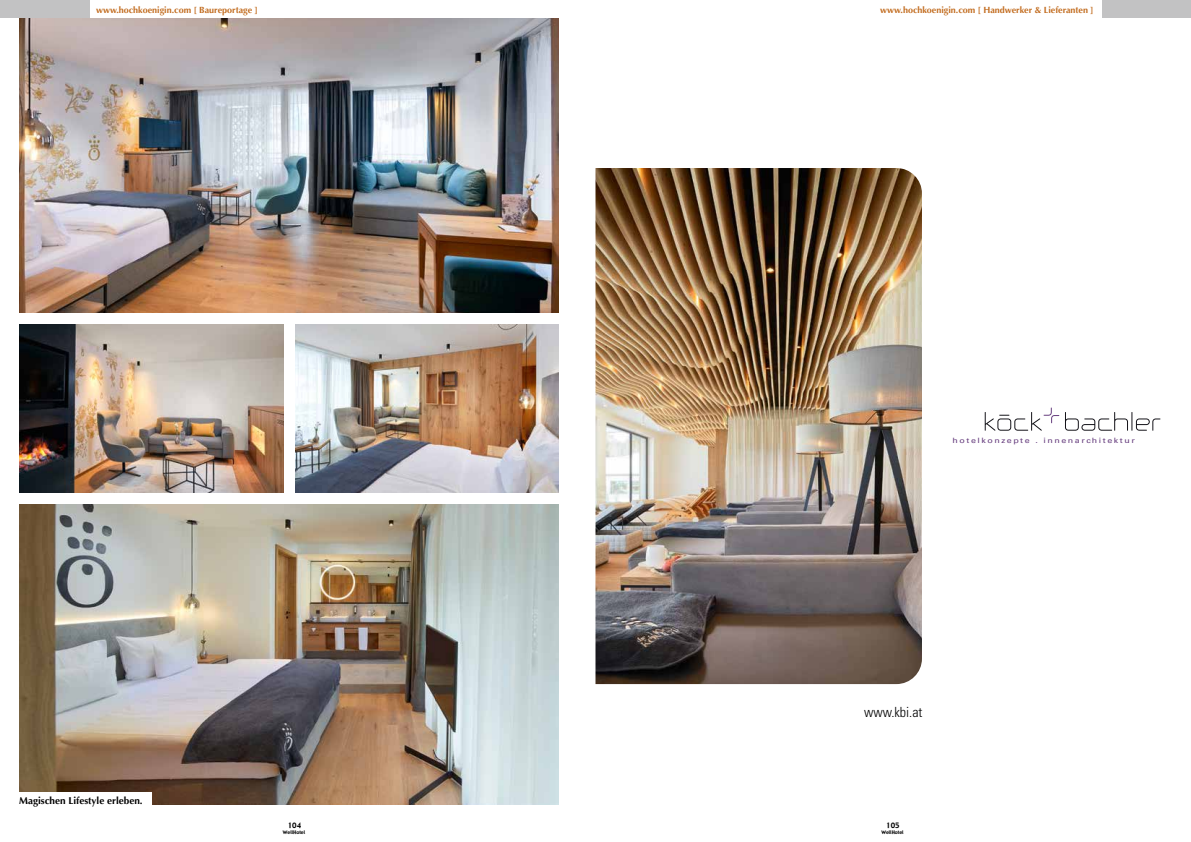
<style>
.page{position:relative;width:1191px;height:842px;background:#fff}
.page>*{position:absolute;margin:0;border:0;box-sizing:border-box;transform-origin:0 0}
.t1{font:300 condensed 14px "Univers";color:#000}
.t2{font:700 10px "Optima";color:#000}
.t3{font:700 9px "Optima";color:#c26c1f}
.t4{font:7.3px "Univers LT";letter-spacing:.175em;color:#663d7e;scale:1.21 1}
.t5{font:7.3px "Gadget";color:#000}
.t6{font:4.8px "Gadget";color:#000}
</style>
<div class="page">
<img style="left:20px;top:17px;width:538px;height:295px">
<img style="left:20px;top:504px;width:538px;height:300px">
<div style="left:19px;top:792px;width:133px;height:24px;background:#fff"></div>
<img style="left:20px;top:324px;width:263px;height:168px">
<img style="left:295px;top:324px;width:263px;height:168px">
<div style="left:0;top:0;width:89px;height:17px;background:#c2c2c3"></div>
<div style="left:1102px;top:0;width:89px;height:17px;background:#c2c2c3"></div>
<img style="left:595px;top:168px;width:327px;height:516px">
<svg style="left:1065px;top:412px;width:95px;height:19px"></svg>
<svg style="left:984px;top:408px;width:75px;height:23px"></svg>
<p class="t3" style="left:96px;top:5px;width:163px">www.hochkoenigin.com [ Baureportage ]</p>
<p class="t3" style="left:880px;top:5px;width:215px">www.hochkoenigin.com [ Handwerker &amp; Lieferanten ]</p>
<p class="t2" style="left:19px;top:795px;width:125px">Magischen Lifestyle erleben.</p>
<p class="t5" style="left:288px;top:821px;width:15px">104</p>
<p class="t6" style="left:283px;top:829px;width:24px">WellHotel</p>
<p class="t4" style="left:952px;top:436px;width:152px">hotelkonzepte . innenarchitektur</p>
<h1 class="t1" style="left:864px;top:704px;width:60px">www.kbi.at</h1>
<p class="t5" style="left:886px;top:821px;width:15px">105</p>
<p class="t6" style="left:881px;top:829px;width:24px">WellHotel</p>
</div>
